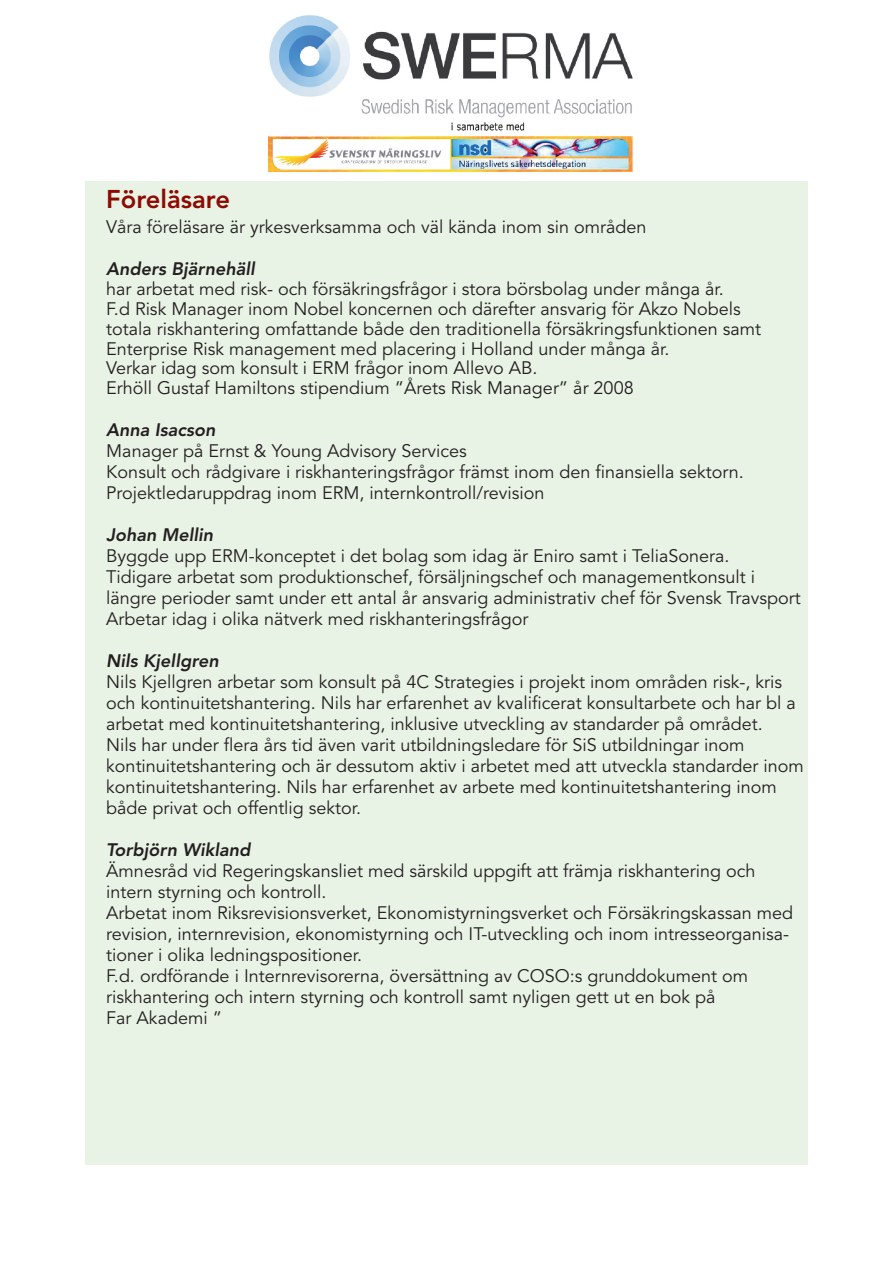
<style>
.page{position:relative;width:893px;height:1263px;background:#fff}
.page>*{position:absolute;margin:0;border:0;box-sizing:border-box;transform-origin:0 0}
.t1{font:800 25.5px "Avenir";color:#8b0a02}
.t2{font:18px/21px "Avenir";color:#231f20}
.t3{font:18px/19.8px "Avenir";color:#221e1f}
.t4{font:italic 800 18px "Avenir";color:#231f20}
</style>
<div class="page">
<img style="left:268px;top:15px;width:365px;height:157px">
<div style="left:85px;top:182px;width:723px;height:983px;background:#e8f2e5"></div>
<h1 class="t1" style="left:106px;top:184px;width:125px">Föreläsare</h1>
<p class="t2" style="left:106px;top:217px;width:542px">Våra föreläsare är yrkesverksamma och väl kända inom sin områden</p>
<p class="t4" style="left:106px;top:258px;width:150px">Anders Bjärnehäll</p>
<p class="t3" style="left:106px;top:280px;width:656px">har arbetat med risk- och försäkringsfrågor i stora börsbolag under många år.<br>F.d Risk Manager inom Nobel koncernen och därefter ansvarig för Akzo Nobels totala riskhantering omfattande både den traditionella försäkringsfunktionen samt Enterprise Risk management med placering i Holland under många år.<br>Verkar idag som konsult i ERM frågor inom Allevo AB.<br>Erhöll Gustaf Hamiltons stipendium ”Årets Risk Manager” år 2008</p>
<p class="t4" style="left:106px;top:419px;width:111px">Anna Isacson</p>
<p class="t2" style="left:106px;top:441px;width:639px">Manager på Ernst &amp; Young Advisory Services<br>Konsult och rådgivare i riskhanteringsfrågor främst inom den finansiella sektorn.<br>Projektledaruppdrag inom ERM, internkontroll/revision</p>
<p class="t4" style="left:106px;top:524px;width:109px">Johan Mellin</p>
<p class="t2" style="left:106px;top:546px;width:696px">Byggde upp ERM-konceptet i det bolag som idag är Eniro samt i TeliaSonera.<br>Tidigare arbetat som produktionschef, försäljningschef och managementkonsult i längre perioder samt under ett antal år ansvarig administrativ chef för Svensk Travsport Arbetar idag i olika nätverk med riskhanteringsfrågor</p>
<p class="t4" style="left:106px;top:650px;width:114px">Nils Kjellgren</p>
<p class="t2" style="left:106px;top:672px;width:699px">Nils Kjellgren arbetar som konsult på 4C Strategies i projekt inom områden risk-, kris och kontinuitetshantering. Nils har erfarenhet av kvalificerat konsultarbete och har bl a arbetat med kontinuitetshantering, inklusive utveckling av standarder på området.<br>Nils har under flera års tid även varit utbildningsledare för SiS utbildningar inom kontinuitetshantering och är dessutom aktiv i arbetet med att utveckla standarder inom kontinuitetshantering. Nils har erfarenhet av arbete med kontinuitetshantering inom både privat och offentlig sektor.</p>
<p class="t4" style="left:106px;top:839px;width:146px">Torbjörn Wikland</p>
<p class="t2" style="left:106px;top:861px;width:688px">Ämnesråd vid Regeringskansliet med särskild uppgift att främja riskhantering och intern styrning och kontroll.<br>Arbetat inom Riksrevisionsverket, Ekonomistyrningsverket och Försäkringskassan med revision, internrevision, ekonomistyrning och IT-utveckling och inom intresseorganisa&shy;tioner i olika ledningspositioner.<br>F.d. ordförande i Internrevisorerna, översättning av COSO:s grunddokument om riskhantering och intern styrning och kontroll samt nyligen gett ut en bok på<br>Far Akademi ”</p>
</div>
